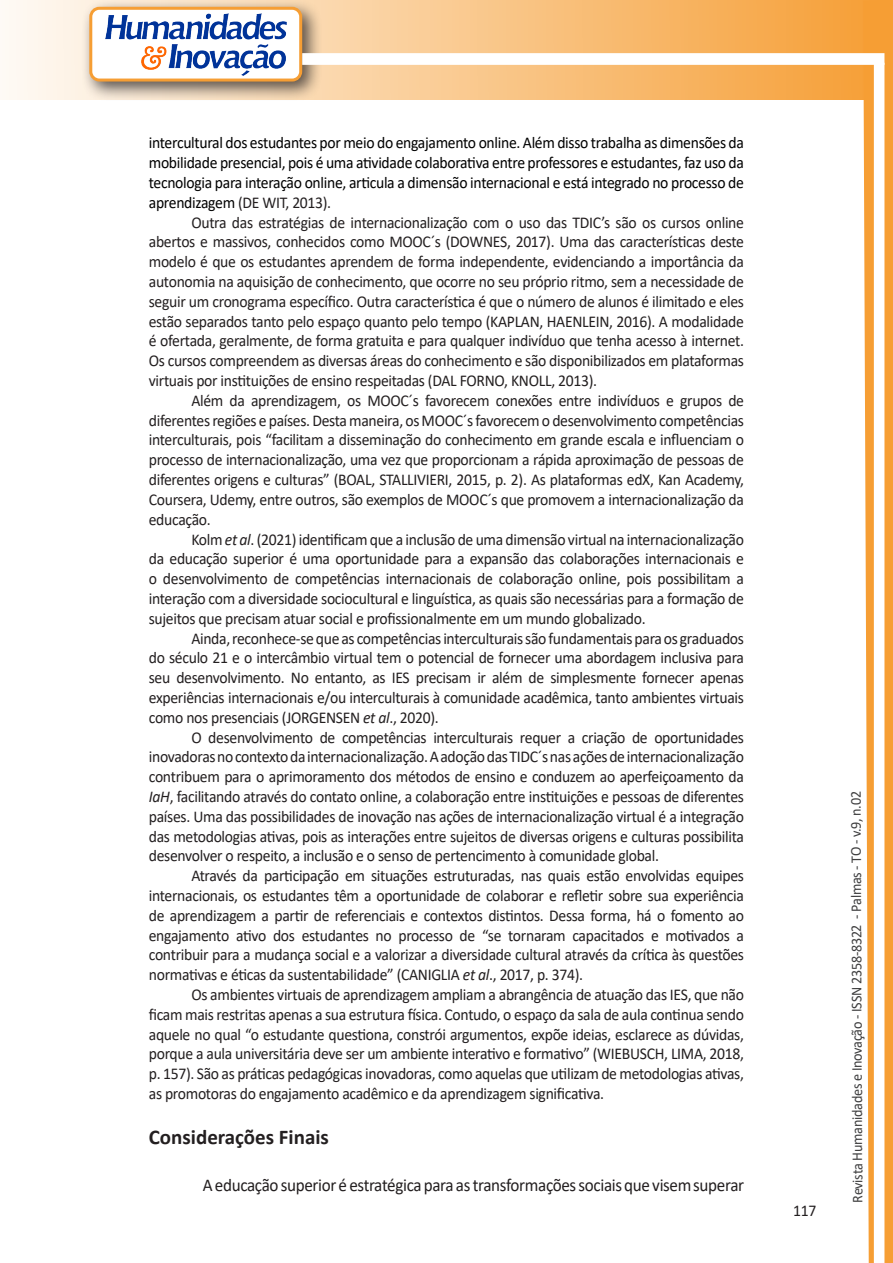
<style>
.page{position:relative;width:893px;height:1263px;background:#fff}
.page>*{position:absolute;margin:0;border:0;box-sizing:border-box;transform-origin:0 0}
.Titulo_2{font:700 21px "Calibri";color:#231f20}
.texto{font:18px "Calibri";letter-spacing:-.02em;color:#231f20;scale:.95 1}
.texto-2{font:16.5px/19.8px "Calibri";letter-spacing:-.02em;color:#231f20;text-align:justify;scale:.95 1}
.texto-3{font:16.5px/19.8px "Calibri";letter-spacing:-.02em;color:#000;text-align:justify;scale:.95 1}
.t1{font:15px "Calibri";letter-spacing:-.025em;color:#3e3e3f;scale:.95 1}
.s1{color:#231f20}
.s2{font-style:italic}
</style>
<div class="page">
<svg style="left:5px;top:0;width:858px;height:100px;background:#f9c484"></svg>
<div style="left:81px;top:0;width:241px;height:102px;background:#231f20;opacity:.75"></div>
<div style="left:91px;top:8px;width:210px;height:72px;background:#fff;border-radius:9px"></div>
<div style="left:89px;top:7px;width:213px;height:75px;border:3px solid #f69e34;border-radius:9px"></div>
<div style="left:302px;top:53px;width:582px;height:12px;background:#fff;border:2px solid #fff"></div>
<svg style="left:863px;top:0;width:30px;height:1263px"></svg>
<img style="left:105px;top:13px;width:181px;height:62px">
<p class="texto-3" style="left:149px;top:133px;width:628px">intercultural dos estudantes por meio do engajamento online. Além disso trabalha as dimensões da mobilidade presencial, pois é uma atividade colaborativa entre professores e estudantes, faz uso da tecnologia para interação online, articula a dimensão internacional e está integrado no processo de aprendizagem <span class="s1">(DE WIT, 2013).</span></p>
<p class="texto-2" style="left:149px;top:212px;width:628px;text-indent:43px">Outra das estratégias de internacionalização com o uso das TDIC’s são os cursos online abertos e massivos, conhecidos como MOOC´s (DOWNES, 2017). Uma das características deste modelo é que os estudantes aprendem de forma independente, evidenciando a importância da autonomia na aquisição de conhecimento, que ocorre no seu próprio ritmo, sem a necessidade de seguir um cronograma específico. Outra característica é que o número de alunos é ilimitado e eles estão separados tanto pelo espaço quanto pelo tempo (KAPLAN, HAENLEIN, 2016). A modalidade é ofertada, geralmente, de forma gratuita e para qualquer indivíduo que tenha acesso à internet.<br>Os cursos compreendem as diversas áreas do conhecimento e são disponibilizados em plataformas virtuais por instituições de ensino respeitadas (DAL FORNO, KNOLL, 2013).</p>
<p class="texto-2" style="left:149px;top:390px;width:628px;text-indent:43px">Além da aprendizagem, os MOOC´s favorecem conexões entre indivíduos e grupos de diferentes regiões e países. Desta maneira, os MOOC´s favorecem o desenvolvimento competências interculturais, pois “facilitam a disseminação do conhecimento em grande escala e influenciam o processo de internacionalização, uma vez que proporcionam a rápida aproximação de pessoas de diferentes origens e culturas” (BOAL, STALLIVIERI, 2015, p. 2). As plataformas edX, Kan Academy, Coursera, Udemy, entre outros, são exemplos de MOOC´s que promovem a internacionalização da educação.</p>
<p class="texto-2" style="left:149px;top:529px;width:628px;text-indent:43px">Kolm <span class="s2">et al</span>. (2021) identificam que a inclusão de uma dimensão virtual na internacionalização da educação superior é uma oportunidade para a expansão das colaborações internacionais e o desenvolvimento de competências internacionais de colaboração online, pois possibilitam a interação com a diversidade sociocultural e linguística, as quais são necessárias para a formação de sujeitos que precisam atuar social e profissionalmente em um mundo globalizado.</p>
<p class="texto-2" style="left:149px;top:628px;width:628px;text-indent:43px">Ainda, reconhece-se que as competências interculturais são fundamentais para os graduados do século 21 e o intercâmbio virtual tem o potencial de fornecer uma abordagem inclusiva para seu desenvolvimento. No entanto, as IES precisam ir além de simplesmente fornecer apenas experiências internacionais e/ou interculturais à comunidade acadêmica, tanto ambientes virtuais como nos presenciais (JORGENSEN <span class="s2">et al</span>., 2020).</p>
<p class="texto-2" style="left:149px;top:727px;width:628px;text-indent:43px">O desenvolvimento de competências interculturais requer a criação de oportunidades inovadoras no contexto da internacionalização. A adoção das TIDC´s nas ações de internacionalização contribuem para o aprimoramento dos métodos de ensino e conduzem ao aperfeiçoamento da <span class="s2">IaH</span>, facilitando através do contato online, a colaboração entre instituições e pessoas de diferentes países. Uma das possibilidades de inovação nas ações de internacionalização virtual é a integração das metodologias ativas, pois as interações entre sujeitos de diversas origens e culturas possibilita desenvolver o respeito, a inclusão e o senso de pertencimento à comunidade global.</p>
<p class="texto-2" style="left:149px;top:865px;width:628px;text-indent:43px">Através da participação em situações estruturadas, nas quais estão envolvidas equipes internacionais, os estudantes têm a oportunidade de colaborar e refletir sobre sua experiência de aprendizagem a partir de referenciais e contextos distintos. Dessa forma, há o fomento ao engajamento ativo dos estudantes no processo de “se tornaram capacitados e motivados a contribuir para a mudança social e a valorizar a diversidade cultural através da crítica às questões normativas e éticas da sustentabilidade” (CANIGLIA <span class="s2">et al</span>., 2017, p. 374).</p>
<p class="texto-2" style="left:149px;top:984px;width:628px;text-indent:43px">Os ambientes virtuais de aprendizagem ampliam a abrangência de atuação das IES, que não ficam mais restritas apenas a sua estrutura física. Contudo, o espaço da sala de aula continua sendo aquele no qual “o estudante questiona, constrói argumentos, expõe ideias, esclarece as dúvidas, porque a aula universitária deve ser um ambiente interativo e formativo” (WIEBUSCH, LIMA, 2018, p. 157). São as práticas pedagógicas inovadoras, como aquelas que utilizam de metodologias ativas, as promotoras do engajamento acadêmico e da aprendizagem significativa.</p>
<p class="Titulo_2" style="left:149px;top:1122px;width:182px">Considerações Finais</p>
<p class="texto" style="left:203px;top:1172px;width:571px">A educação superior é estratégica para as transformações sociais que visemsuperar</p>
<p class="texto-2" style="left:793px;top:1200px;width:26px">117</p>
<p class="t1" style="left:846px;top:1203px;width:435px;rotate:-90deg">Revista Humanidades e Inovação - ISSN 2358-8322 - Palmas - TO - v.9, n.02</p>
</div>
